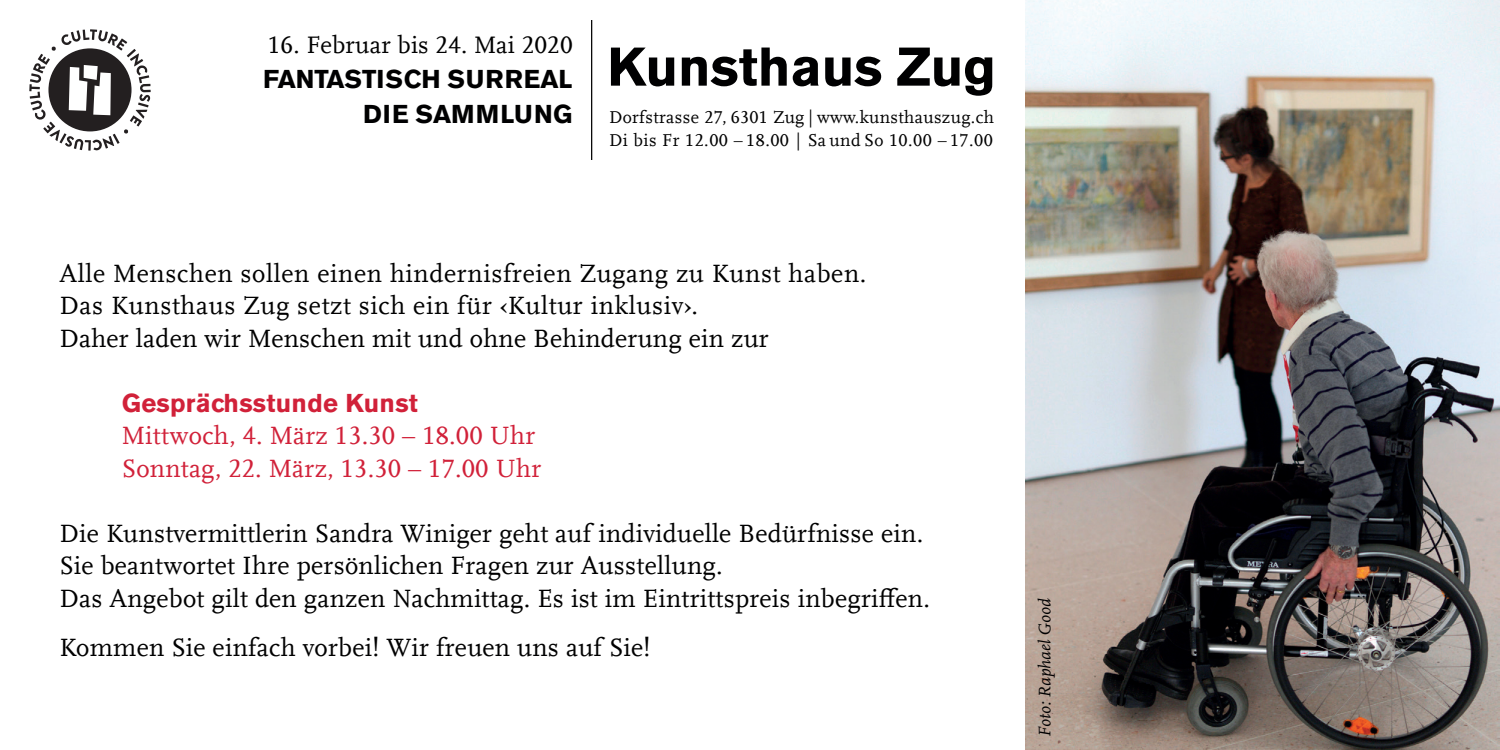
<style>
.page{position:relative;width:1500px;height:750px;background:#fff}
.page>*{position:absolute;margin:0;border:0;box-sizing:border-box;transform-origin:0 0}
.t1{font:700 54px "Akzidenz Grotesk BE";color:#000001}
.t2{font:26.25px/32.5px "Scala Offc";letter-spacing:.01em;color:#000001}
.t3{font:26.25px/32.5px "Scala Offc";letter-spacing:.01em;color:#d12139}
.t4{font:700 25.5px/35px "Akzidenz Grotesk BE";color:#000001;text-align:right}
.t5{font:700 25.5px "Akzidenz Grotesk BE";letter-spacing:.01em;color:#d12139}
.t6{font:25px "Scala Offc";letter-spacing:.01em;color:#000001}
.t7{font:18px/23px "Scala Offc";letter-spacing:.02em;color:#000001}
.t8{font:italic 17.5px "Scala Offc";color:#000001}
</style>
<div class="page">
<img style="left:1025px;top:0;width:475px;height:750px">
<hr style="left:591px;top:20px;width:1px;height:140px;background:#000001">
<svg style="left:29px;top:29px;width:122px;height:122px"></svg>
<p class="t6" style="left:268px;top:31px;width:306px">16. Februar bis 24. Mai 2020</p>
<p class="t4" style="left:263px;top:62px;width:311px">FANTASTISCH SURREAL<br>DIE SAMMLUNG</p>
<h1 class="t1" style="left:607px;top:36px;width:390px">Kunsthaus Zug</h1>
<p class="t7" style="left:609px;top:106px;width:386px">Dorfstrasse 27, 6301 Zug | www.kunsthauszug.ch<br>Di bis Fr 12.00 – 18.00 | Sa und So 10.00 – 17.00</p>
<p class="t2" style="left:59px;top:258px;width:809px">Alle Menschen sollen einen hindernisfreien Zugang zu Kunst haben.<br>Das Kunsthaus Zug setzt sich ein für ‹Kultur inklusiv›.<br>Daher laden wir Menschen mit und ohne Behinderung ein zur</p>
<p class="t5" style="left:122px;top:388px;width:298px">Gesprächsstunde Kunst</p>
<p class="t3" style="left:122px;top:420px;width:421px">Mittwoch, 4. März 13.30 – 18.00 Uhr<br>Sonntag, 22. März, 13.30 – 17.00 Uhr</p>
<p class="t2" style="left:59px;top:518px;width:872px">Die Kunstvermittlerin Sandra Winiger geht auf individuelle Bedürfnisse ein.<br>Sie beantwortet Ihre persönlichen Fragen zur Ausstellung.<br>Das Angebot gilt den ganzen Nachmittag. Es ist im Eintrittspreis inbegriffen.</p>
<p class="t2" style="left:59px;top:631px;width:593px">Kommen Sie einfach vorbei! Wir freuen uns auf Sie!</p>
<p class="t8" style="left:1035px;top:737px;width:140px;rotate:-90deg">Foto: Raphael Good</p>
</div>
